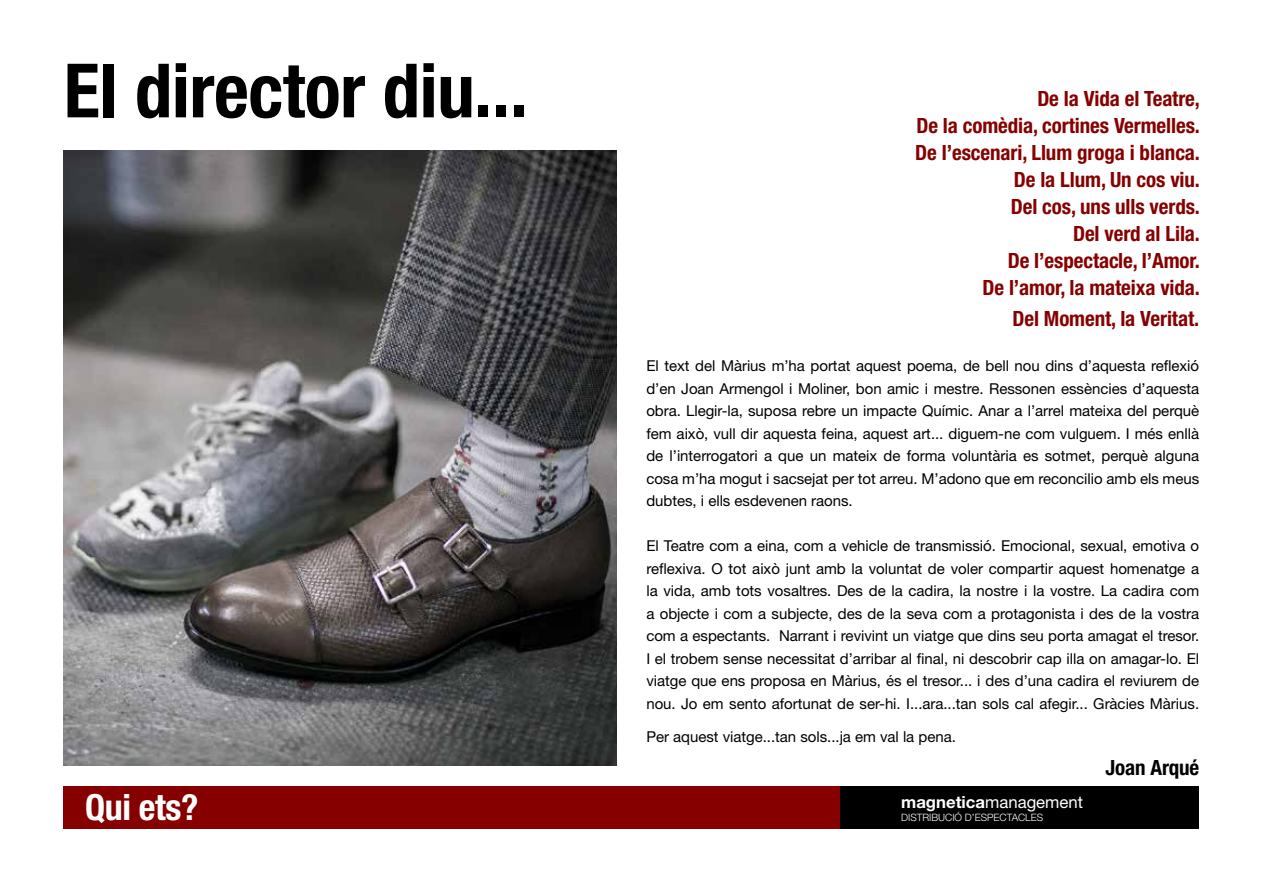
<style>
.page{position:relative;width:1263px;height:893px;background:#fff}
.page>*{position:absolute;margin:0;border:0;box-sizing:border-box;transform-origin:0 0}
.t1{font:700 condensed 75px "Helvetica Neue LT Std";letter-spacing:-.005em;color:#000}
.t2{font:700 condensed 36px "Helvetica Neue LT Std";letter-spacing:-.01em;color:#fff}
.t3{font:700 condensed 21px/27px "Helvetica Neue LT Std";letter-spacing:-.005em;color:#870000;text-align:right}
.t4{font:700 condensed 21px "Helvetica Neue LT Std";letter-spacing:-.005em;color:#000}
.t5{font:16.8px "Helvetica Neue LT Std";color:#fff}
.t6{font:15px/22.5px "Helvetica Neue LT Std";color:#000;text-align:justify}
.t7{font:300 10.2px "Helvetica Neue LT Std";color:#fff}
.s1{font-weight:700}
</style>
<div class="page">
<div style="left:64px;top:787px;width:778px;height:42px;background:#870000"></div>
<div style="left:840px;top:787px;width:359px;height:42px;background:#000"></div>
<img style="left:64px;top:151px;width:553px;height:614px">
<h1 class="t1" style="left:64px;top:45px;width:465px">El director diu...</h1>
<h3 class="t3" style="left:915px;top:85px;width:286px">De la Vida el Teatre,<br>De la comèdia, cortines Vermelles.<br>De l’escenari, Llum groga i blanca.<br>De la Llum, Un cos viu.<br>Del cos, uns ulls verds.<br>Del verd al Lila.<br>De l’espectacle, l’Amor.<br>De l’amor, la mateixa vida.</h3>
<h3 class="t3" style="left:1012px;top:305px;width:188px">Del Moment, la Veritat.</h3>
<p class="t6" style="left:646px;top:354px;width:554px">El text del Màrius m’ha portat aquest poema, de bell nou dins d’aquesta reflexió d’en Joan Armengol i Moliner, bon amic i mestre. Ressonen essències d’aquesta obra. Llegir-la, suposa rebre un impacte Químic. Anar a l’arrel mateixa del perquè fem això, vull dir aquesta feina, aquest art... diguem-ne com vulguem. I més enllà de l’interrogatori a que un mateix de forma voluntària es sotmet, perquè alguna cosa m’ha mogut i sacsejat per tot arreu. M’adono que em reconcilio amb els meus dubtes, i ells esdevenen raons.</p>
<p class="t6" style="left:646px;top:534px;width:554px">El Teatre com a eina, com a vehicle de transmissió. Emocional, sexual, emotiva o reflexiva. O tot això junt amb la voluntat de voler compartir aquest homenatge a la vida, amb tots vosaltres. Des de la cadira, la nostre i la vostre. La cadira com a objecte i com a subjecte, des de la seva com a protagonista i des de la vostra com a espectants. Narrant i revivint un viatge que dins seu porta amagat el tresor.<br>I el trobem sense necessitat d’arribar al final, ni descobrir cap illa on amagar-lo. El viatge que ens proposa en Màrius, és el tresor... i des d’una cadira el reviurem de nou. Jo em sento afortunat de ser-hi. I...ara...tan sols cal afegir... Gràcies Màrius.</p>
<p class="t6" style="left:646px;top:725px;width:311px">Per aquest viatge...tan sols...ja em val la pena.</p>
<h3 class="t4" style="left:1106px;top:755px;width:95px">Joan Arqué</h3>
<h2 class="t2" style="left:85px;top:785px;width:115px">Qui ets?</h2>
<p class="t5" style="left:901px;top:792px;width:183px"><span class="s1">magnetica</span>management</p>
<p class="t7" style="left:901px;top:811px;width:144px">DISTRIBUCIÓ D’ESPECTACLES</p>
</div>
